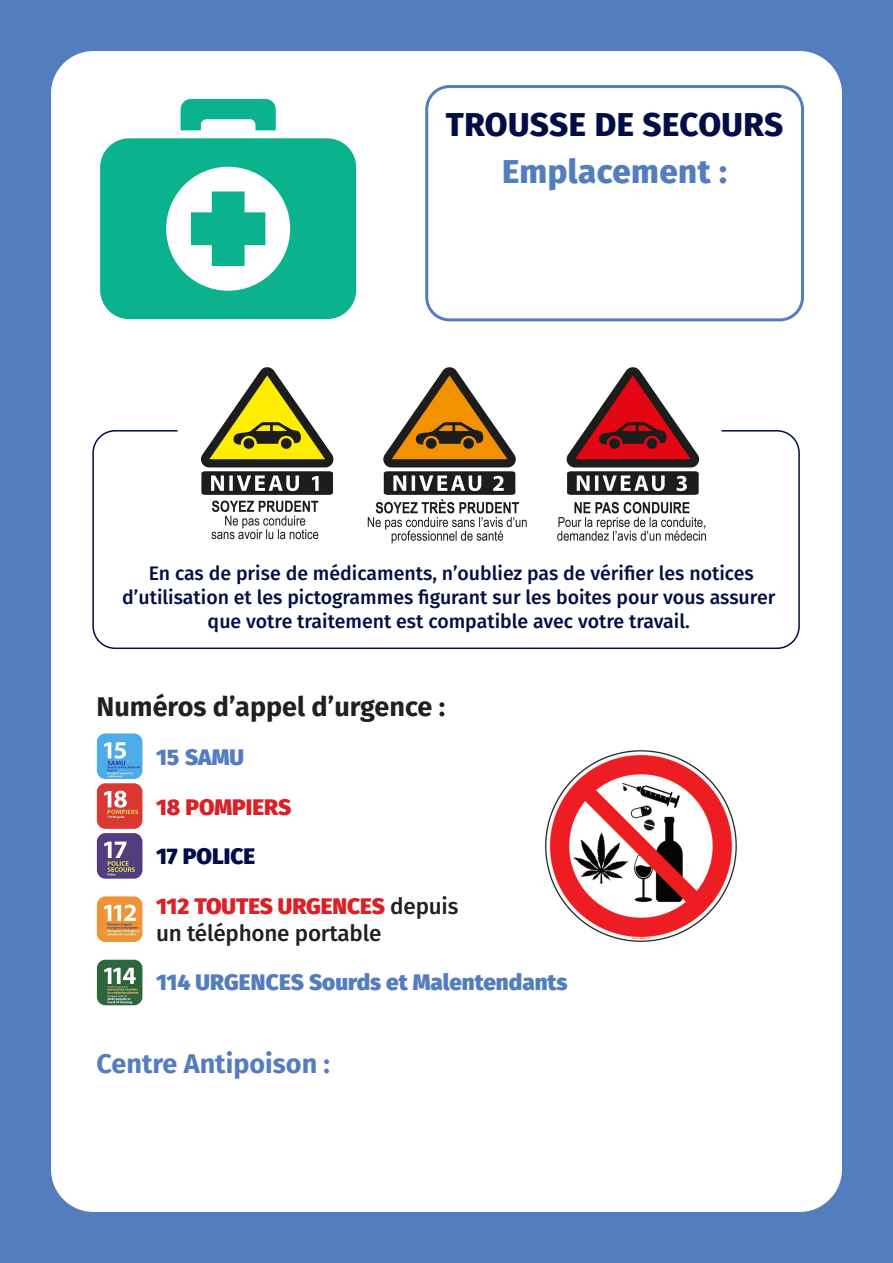
<style>
.page{position:relative;width:893px;height:1263px;background:#537dbf}
.page>*{position:absolute;margin:0;border:0;box-sizing:border-box;transform-origin:0 0}
.t1{font:800 33px "Fira Sans";letter-spacing:.015em;color:#000d46}
.t2{font:800 33px "Fira Sans";letter-spacing:.015em;color:#537dbf}
.t3{font:700 27px "Fira Sans";color:#231f20}
.t4{font:700 27px "Fira Sans";color:#537dbf}
.t5{font:500 22.5px/27px "Fira Sans";letter-spacing:-.01em;color:#231f20}
.t6{font:900 22.5px "Fira Sans";color:#537dbf}
.t7{font:900 22.5px "Fira Sans";color:#da2128}
.t8{font:900 22.5px "Fira Sans";color:#000d46}
.t9{font:500 19.5px/24px "Fira Sans";color:#000d46;text-align:center}
.s1{font-weight:900;color:#da2128}
</style>
<div class="page">
<div style="left:51px;top:51px;width:791px;height:1161px;background:#fff;border-radius:43px"></div>
<svg style="left:92px;top:430px;width:708px;height:219px"></svg>
<svg style="left:425px;top:85px;width:379px;height:236px"></svg>
<svg style="left:178px;top:367px;width:543px;height:275px"></svg>
<img style="left:97px;top:783px;width:45px;height:46px;border-radius:9px">
<img style="left:97px;top:733px;width:45px;height:46px;border-radius:9px">
<img style="left:97px;top:896px;width:45px;height:46px;border-radius:9px">
<img style="left:97px;top:833px;width:45px;height:46px;border-radius:9px">
<img style="left:97px;top:960px;width:45px;height:45px;border-radius:9px">
<svg style="left:100px;top:138px;width:256px;height:181px;fill:#0ab38d"></svg>
<svg style="left:191px;top:191px;width:74px;height:75px"></svg>
<svg style="left:181px;top:99px;width:95px;height:31px"></svg>
<img style="left:545px;top:750px;width:192px;height:192px">
<h1 class="t1" style="left:446px;top:96px;width:339px">TROUSSE DE SECOURS</h1>
<h1 class="t2" style="left:502px;top:143px;width:227px">Emplacement :</h1>
<p class="t9" style="left:122px;top:560px;width:655px">En cas de prise de médicaments, n’oubliez pas de vérifier les notices d’utilisation et les pictogrammes figurant sur les boites pour vous assurer que votre traitement est compatible avec votre travail.</p>
<h2 class="t3" style="left:97px;top:683px;width:350px">Numéros d’appel d’urgence :</h2>
<p class="t6" style="left:156px;top:737px;width:89px">15 SAMU</p>
<p class="t7" style="left:156px;top:786px;width:137px">18 POMPIERS</p>
<p class="t8" style="left:156px;top:836px;width:101px">17 POLICE</p>
<p class="t5" style="left:156px;top:891px;width:304px"><span class="s1">112 TOUTES URGENCES</span> depuis un téléphone portable</p>
<p class="t6" style="left:156px;top:962px;width:413px">114 URGENCES Sourds et Malentendants</p>
<h2 class="t4" style="left:97px;top:1041px;width:235px">Centre Antipoison :</h2>
</div>
